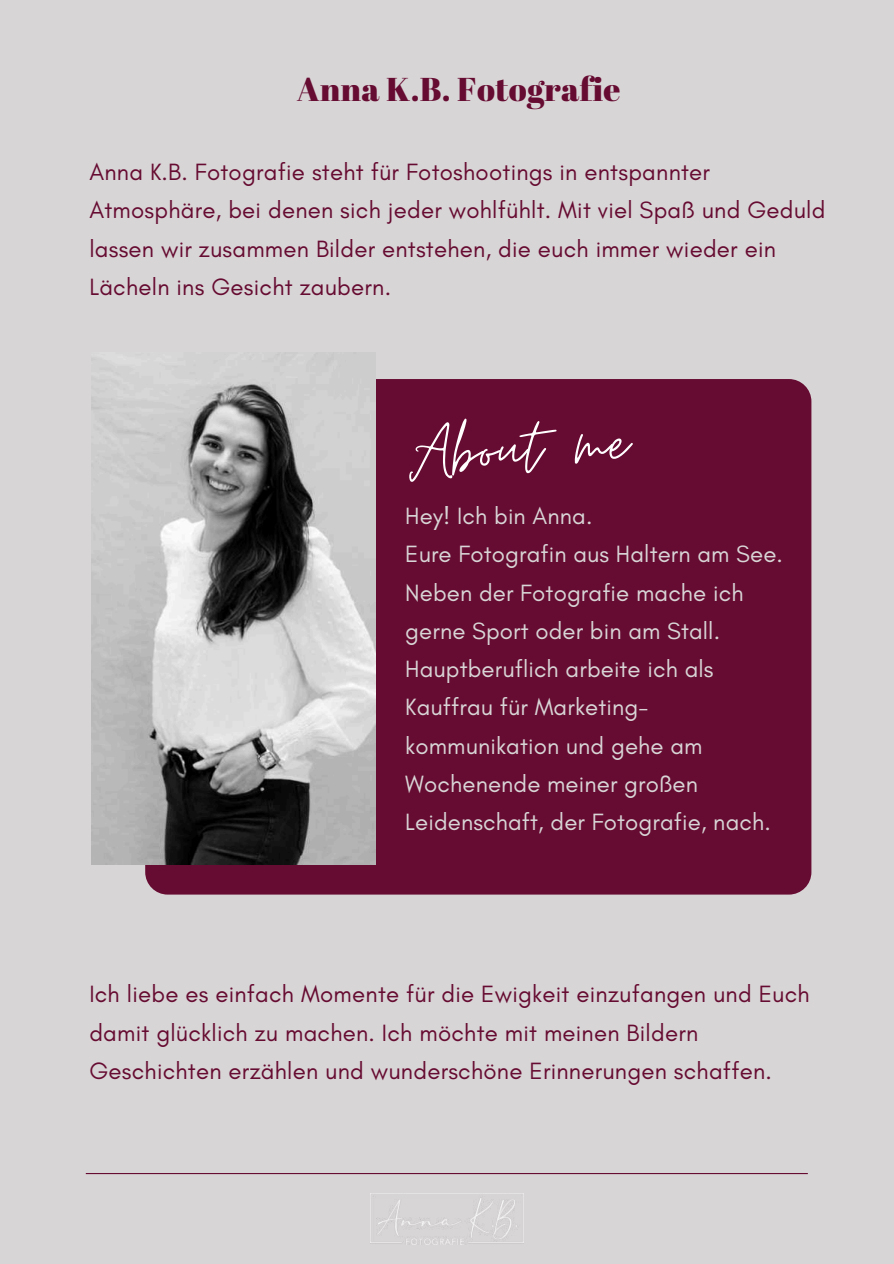
<style>
.page{position:relative;width:894px;height:1264px;background:#fff}
.page>*{position:absolute;margin:0;border:0;box-sizing:border-box;transform-origin:0 0}
.t1{font:82.5px "Moon Time";color:#fff}
.t2{font:33px "Abril Fatface";letter-spacing:.01em;color:#660b31}
.t3{font:24px/38.2px "Glacial Indifference";letter-spacing:.01em;color:#660b31}
.t4{font:24px/38.2px "Glacial Indifference";letter-spacing:.005em;color:#d8d5d6}
</style>
<div class="page">
<div style="left:0;top:0;width:893px;height:1263px;background:#d8d5d6"></div>
<div style="left:145px;top:379px;width:666px;height:515px;background:#660b31;border-radius:22px"></div>
<img style="left:92px;top:352px;width:283px;height:512px">
<hr style="left:86px;top:1172px;width:721px;height:2px;background:#660b31">
<img style="left:370px;top:1193px;width:153px;height:50px">
<h2 class="t2" style="left:297px;top:66px;width:325px">Anna K.B. Fotografie</h2>
<p class="t3" style="left:89px;top:153px;width:737px">Anna K.B. Fotografie steht für Fotoshootings in entspannter Atmosphäre, bei denen sich jeder wohlfühlt. Mit viel Spaß und Geduld lassen wir zusammen Bilder entstehen, die euch immer wieder ein Lächeln ins Gesicht zaubern.</p>
<h1 class="t1" style="left:405px;top:406px;width:222px;rotate:-3deg">About me</h1>
<p class="t4" style="left:405px;top:497px;width:379px">Hey! Ich bin Anna.<br>Eure Fotografin aus Haltern am See.<br>Neben der Fotografie mache ich gerne Sport oder bin am Stall.<br>Hauptberuflich arbeite ich als<br>Kauffrau für Marketing&shy;kommunikation und gehe am<br>Wochenende meiner großen<br>Leidenschaft, der Fotografie, nach.</p>
<p class="t3" style="left:89px;top:975px;width:721px">Ich liebe es einfach Momente für die Ewigkeit einzufangen und Euch damit glücklich zu machen. Ich möchte mit meinen Bildern<br>Geschichten erzählen und wunderschöne Erinnerungen schaffen.</p>
</div>
